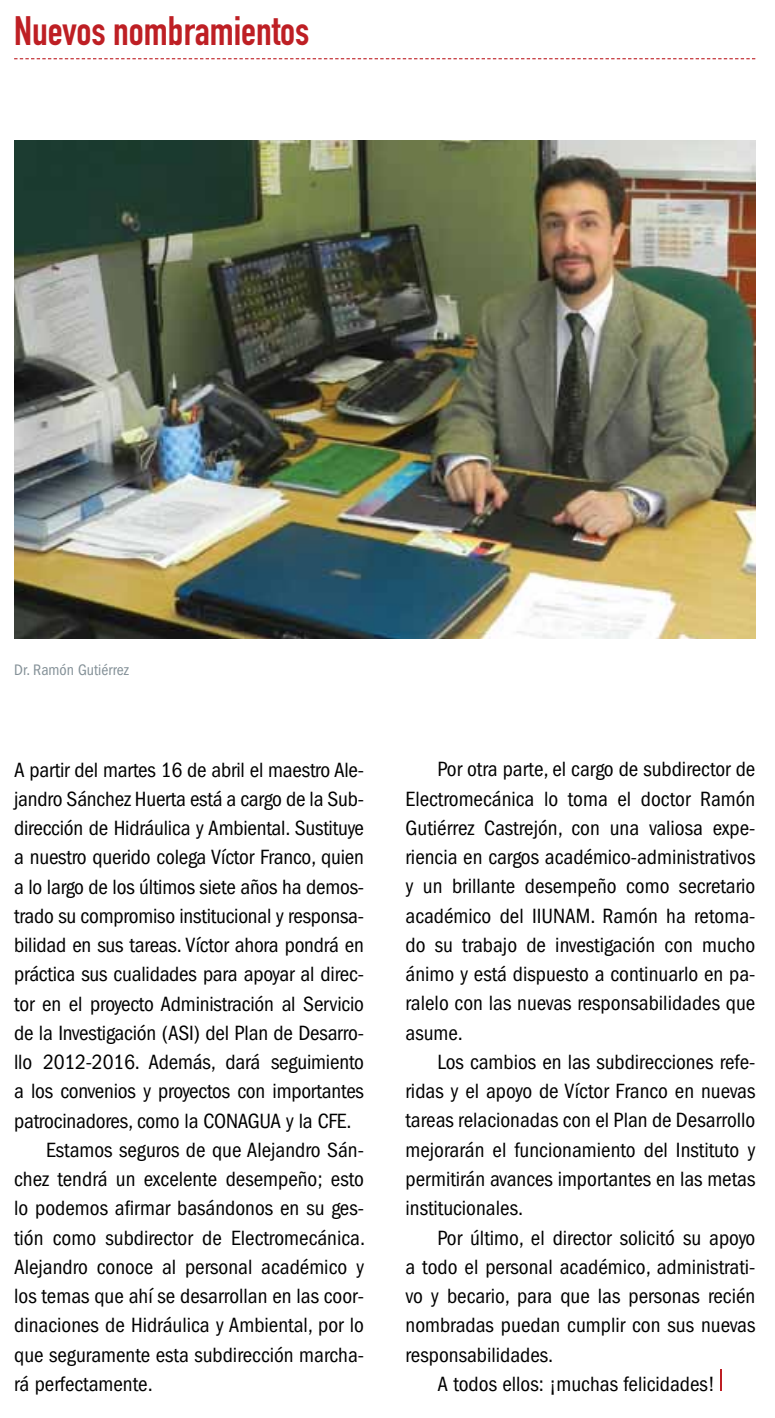
<style>
.page{position:relative;width:775px;height:1418px;background:#fff}
.page>*{position:absolute;margin:0;border:0;box-sizing:border-box;transform-origin:0 0}
.t1{font:40.5px "DIN Engschrift Std";color:#be1f24}
.t2{font:condensed 21.38px/29.2px "ITC Franklin Gothic Std";color:#000;text-align:justify}
.t3{font:condensed 15.75px "ITC Franklin Gothic Std";color:#839097}
</style>
<div class="page">
<hr style="left:720px;top:1369px;width:2px;height:21px;background:#be1f24">
<svg style="left:14px;top:58px;width:741px;height:1px"></svg>
<img style="left:14px;top:141px;width:741px;height:497px">
<h1 class="t1" style="left:14px;top:7px;width:297px">Nuevos nombramientos</h1>
<p class="t3" style="left:14px;top:660px;width:116px">Dr. Ramón Gutiérrez</p>
<p class="t2" style="left:14px;top:755px;width:351px">A partir del martes 16 de abril el maestro Ale-</p>
<p class="t2" style="left:14px;top:784px;width:351px">jandro Sánchez Huerta está a cargo de la Sub-</p>
<p class="t2" style="left:14px;top:813px;width:351px">dirección de Hidráulica y Ambiental. Sustituye</p>
<p class="t2" style="left:14px;top:842px;width:351px">a nuestro querido colega Víctor Franco, quien</p>
<p class="t2" style="left:14px;top:872px;width:351px">a lo largo de los últimos siete años ha demos-</p>
<p class="t2" style="left:14px;top:901px;width:351px">trado su compromiso institucional y responsa-</p>
<p class="t2" style="left:14px;top:930px;width:351px">bilidad en sus tareas. Víctor ahora pondrá en</p>
<p class="t2" style="left:14px;top:959px;width:351px">práctica sus cualidades para apoyar al direc-</p>
<p class="t2" style="left:14px;top:989px;width:351px">tor en el proyecto Administración al Servicio</p>
<p class="t2" style="left:14px;top:1018px;width:351px">de la Investigación (ASI) del Plan de Desarro-</p>
<p class="t2" style="left:14px;top:1047px;width:351px">llo 2012-2016. Además, dará seguimiento</p>
<p class="t2" style="left:14px;top:1076px;width:351px">a los convenios y proyectos con importantes</p>
<p class="t2" style="left:14px;top:1105px;width:339px">patrocinadores, como la CONAGUA y la CFE.</p>
<p class="t2" style="left:46px;top:1135px;width:319px">Estamos seguros de que Alejandro Sán-</p>
<p class="t2" style="left:14px;top:1164px;width:351px">chez tendrá un excelente desempeño; esto</p>
<p class="t2" style="left:14px;top:1193px;width:351px">lo podemos afirmar basándonos en su ges-</p>
<p class="t2" style="left:14px;top:1222px;width:352px">tión como subdirector de Electromecánica.</p>
<p class="t2" style="left:14px;top:1252px;width:351px">Alejandro conoce al personal académico y</p>
<p class="t2" style="left:14px;top:1281px;width:351px">los temas que ahí se desarrollan en las coor-</p>
<p class="t2" style="left:14px;top:1310px;width:351px">dinaciones de Hidráulica y Ambiental, por lo</p>
<p class="t2" style="left:14px;top:1339px;width:351px">que seguramente esta subdirección marcha-</p>
<p class="t2" style="left:14px;top:1369px;width:140px">rá perfectamente.</p>
<p class="t2" style="left:405px;top:754px;width:351px;text-indent:32px">Por otra parte, el cargo de subdirector de Electromecánica lo toma el doctor Ramón Gutiérrez Castrejón, con una valiosa expe&shy;riencia en cargos académico-administrativos y un brillante desempeño como secretario académico del IIUNAM. Ramón ha retoma&shy;do su trabajo de investigación con mucho ánimo y está dispuesto a continuarlo en pa&shy;ralelo con las nuevas responsabilidades que asume.</p>
<p class="t2" style="left:405px;top:1047px;width:351px;text-indent:32px">Los cambios en las subdirecciones refe&shy;ridas y el apoyo de Víctor Franco en nuevas tareas relacionadas con el Plan de Desarrollo mejorarán el funcionamiento del Instituto y permitirán avances importantes en las metas institucionales.</p>
<p class="t2" style="left:437px;top:1222px;width:319px">Por último, el director solicitó su apoyo</p>
<p class="t2" style="left:405px;top:1251px;width:351px">a todo el personal académico, administrati-</p>
<p class="t2" style="left:405px;top:1281px;width:351px">vo y becario, para que las personas recién</p>
<p class="t2" style="left:405px;top:1310px;width:351px">nombradas puedan cumplir con sus nuevas</p>
<p class="t2" style="left:405px;top:1339px;width:149px">responsabilidades.</p>
<p class="t2" style="left:437px;top:1368px;width:279px">A todos ellos: ¡muchas felicidades!</p>
</div>
